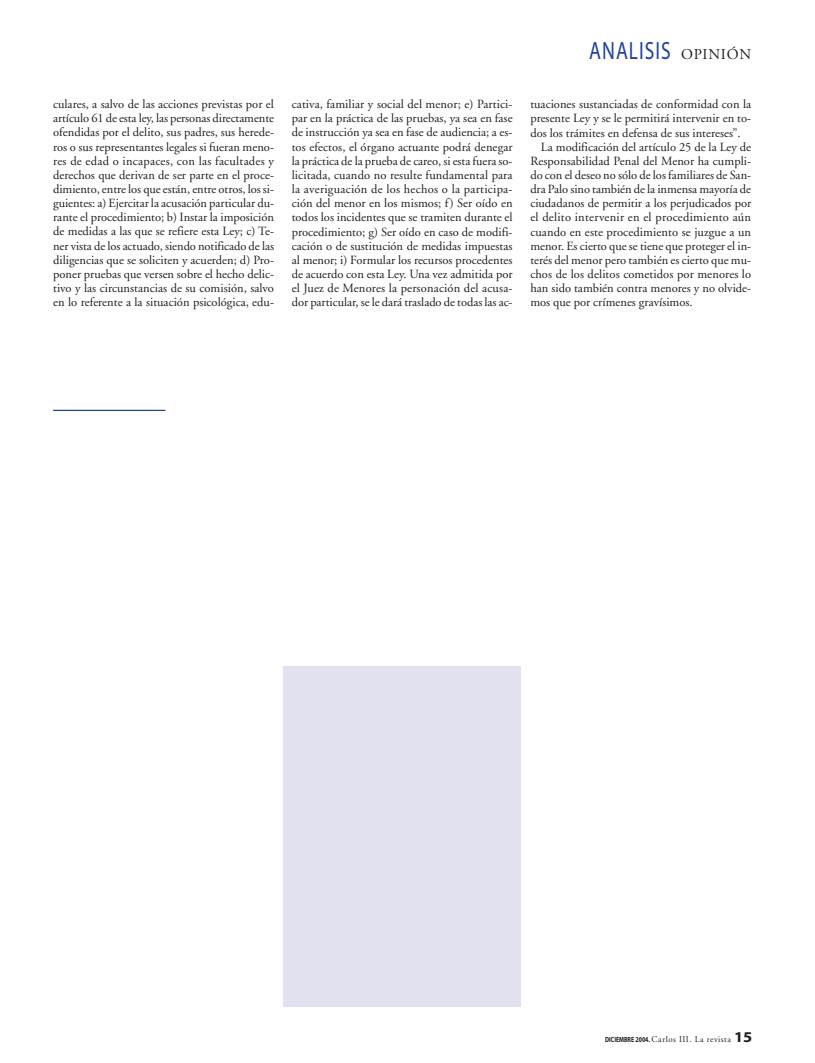
<style>
.page{position:relative;width:815px;height:1063px;background:#fff}
.page>*{position:absolute;margin:0;border:0;box-sizing:border-box;transform-origin:0 0}
.t1{font:25px "Myriad MM 406 600";letter-spacing:.05em;color:#20419a;scale:.78 1}
.t2{font:12.5px/14.1px "Adobe Garamond";color:#231f20;text-align:justify}
.t3{font:12.5px "Adobe Garamond";letter-spacing:.02em;color:#231f20}
.t4{font:8.75px "Adobe Garamond";letter-spacing:.05em;color:#231f20}
.s1{font-family:"Adobe Garamond";font-size:15px;color:#231f20}
.s2{font-family:"Myriad";font-weight:700;font-size:7.5px}
.s3{font-family:"Myriad";font-weight:700;font-size:15px}
</style>
<div class="page">
<hr style="left:53px;top:410px;width:112px;height:1px;background:#20419a">
<div style="left:283px;top:667px;width:238px;height:340px;background:#e1e1f0"></div>
<h1 class="t1" style="left:589px;top:41px;width:209px">ANALISIS <span class="s1">OPINIÓN</span></h1>
<p class="t2" style="left:53px;top:98px;width:222px">culares, a salvo de las acciones previstas por el artículo 61 de esta ley, las personas directamente ofendidas por el delito, sus padres, sus herede&shy;ros o sus representantes legales si fueran meno&shy;res de edad o incapaces, con las facultades y derechos que derivan de ser parte en el proce&shy;dimiento, entre los que están, entre otros, los si&shy;guientes: a) Ejercitar la acusación particular du&shy;rante el procedimiento; b) Instar la imposición de medidas a las que se refiere esta Ley; c) Te&shy;ner vista de los actuado, siendo notificado de las diligencias que se soliciten y acuerden; d) Pro&shy;poner pruebas que versen sobre el hecho delic&shy;tivo y las circunstancias de su comisión, salvo en lo referente a la situación psicológica, edu-</p>
<p class="t2" style="left:292px;top:98px;width:222px">cativa, familiar y social del menor; e) Partici&shy;par en la práctica de las pruebas, ya sea en fase de instrucción ya sea en fase de audiencia; a es&shy;tos efectos, el órgano actuante podrá denegar la práctica de la prueba de careo, si esta fuera so&shy;licitada, cuando no resulte fundamental para la averiguación de los hechos o la participa&shy;ción del menor en los mismos; f) Ser oído en todos los incidentes que se tramiten durante el procedimiento; g) Ser oído en caso de modifi&shy;cación o de sustitución de medidas impuestas al menor; i) Formular los recursos procedentes de acuerdo con esta Ley. Una vez admitida por el Juez de Menores la personación del acusa&shy;dor particular, se le dará traslado de todas las ac-</p>
<p class="t2" style="left:530px;top:98px;width:222px">tuaciones sustanciadas de conformidad con la</p>
<p class="t2" style="left:530px;top:113px;width:222px">presente Ley y se le permitirá intervenir en to-</p>
<p class="t2" style="left:530px;top:127px;width:212px">dos los trámites en defensa de sus intereses”.</p>
<p class="t2" style="left:541px;top:141px;width:212px">La modificación del artículo 25 de la Ley de</p>
<p class="t2" style="left:530px;top:155px;width:222px">Responsabilidad Penal del Menor ha cumpli-</p>
<p class="t2" style="left:530px;top:169px;width:222px">do con el deseo no sólo de los familiares de San-</p>
<p class="t2" style="left:530px;top:183px;width:222px">dra Palo sino también de la inmensa mayoría de</p>
<p class="t2" style="left:530px;top:197px;width:222px">ciudadanos de permitir a los perjudicados por</p>
<p class="t3" style="left:530px;top:212px;width:222px">el delito intervenir en el procedimiento aún</p>
<p class="t2" style="left:530px;top:226px;width:222px">cuando en este procedimiento se juzgue a un</p>
<p class="t2" style="left:530px;top:240px;width:222px">menor. Es cierto que se tiene que proteger el in-</p>
<p class="t2" style="left:530px;top:254px;width:222px">terés del menor pero también es cierto que mu-</p>
<p class="t2" style="left:530px;top:268px;width:222px">chos de los delitos cometidos por menores lo</p>
<p class="t2" style="left:530px;top:282px;width:222px">han sido también contra menores y no olvide-</p>
<p class="t2" style="left:530px;top:296px;width:164px">mos que por crímenes gravísimos.</p>
<p class="t4" style="left:605px;top:1035px;width:149px"><span class="s2">DICIEMBRE 2004.</span> Carlos III. La revista <span class="s3">15</span></p>
</div>
